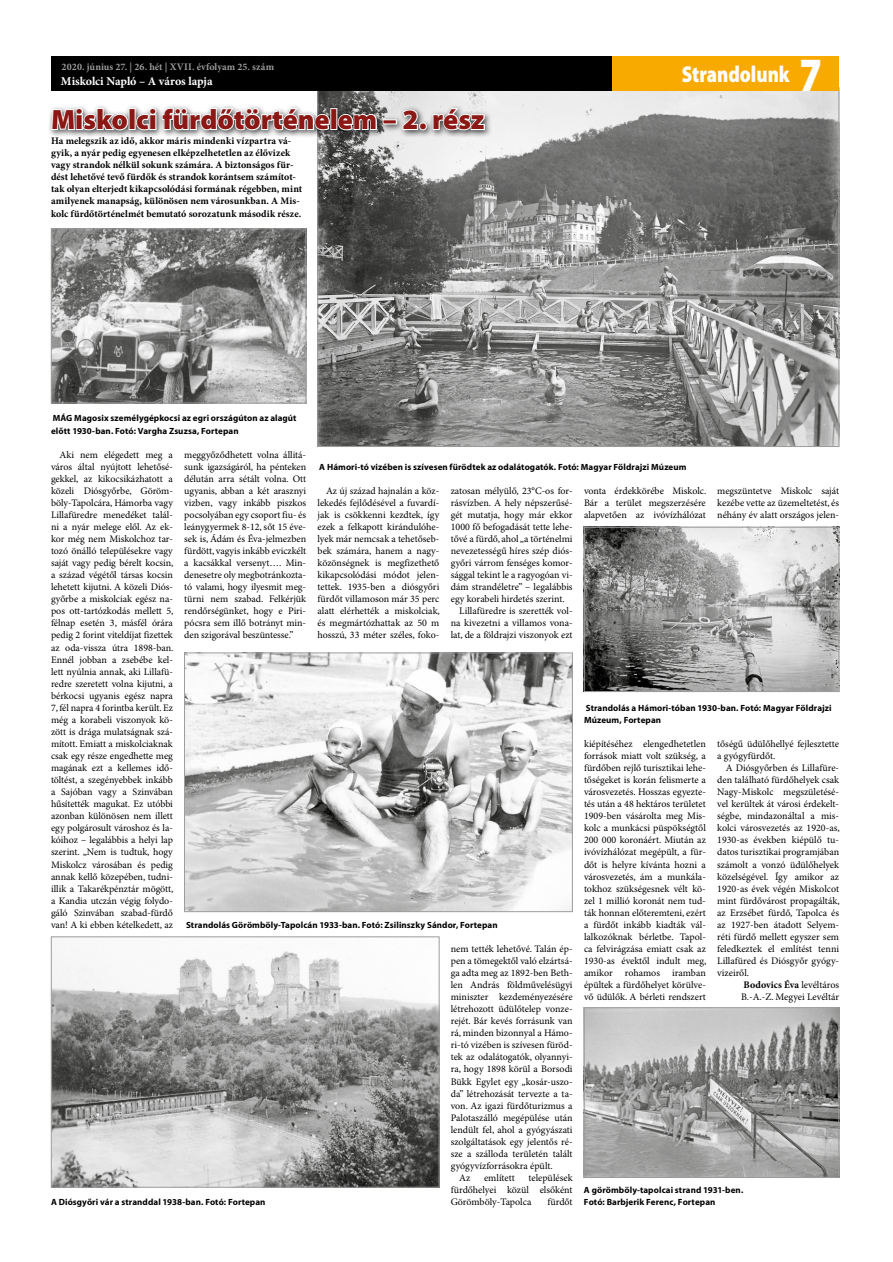
<style>
.page{position:relative;width:893px;height:1262px;background:#fff}
.page>*{position:absolute;margin:0;border:0;box-sizing:border-box;transform-origin:0 0}
.t1{font:900 28px "Myriad Pro";letter-spacing:-.005em;color:#8b1815}
.t2{font:900 23px "Myriad Pro";letter-spacing:-.005em;color:#fff;scale:.82 1}
.t3{font:700 12px "Minion Pro";letter-spacing:-.005em;color:#fff}
.t4{font:10px/12.1px "Minion Pro";color:#000;text-align:justify}
.t5{font:700 10px/12.1px "Minion Pro";letter-spacing:.005em;color:#000}
.t6{font:700 10px "Minion Pro";letter-spacing:.01em;color:#9d9d9c}
.t7{font:700 9px/12.1px "Myriad Pro";letter-spacing:.01em;color:#000}
.s1{font-size:48px}
.s2{font-weight:700}
</style>
<div class="page">
<img style="left:53px;top:942px;width:384px;height:243px">
<div style="left:51px;top:936px;width:388px;height:251px;border:1px solid #9d9d9c"></div>
<img style="left:53px;top:231px;width:251px;height:170px">
<div style="left:51px;top:229px;width:255px;height:174px;border:1px solid #9d9d9c"></div>
<img style="left:586px;top:529px;width:251px;height:161px">
<div style="left:584px;top:527px;width:255px;height:165px;border:1px solid #9d9d9c"></div>
<img style="left:586px;top:1009px;width:251px;height:166px">
<div style="left:584px;top:1007px;width:255px;height:170px;border:1px solid #9d9d9c"></div>
<img style="left:186px;top:654px;width:385px;height:255px">
<div style="left:184px;top:652px;width:389px;height:259px;border:1px solid #9d9d9c"></div>
<img style="left:319px;top:91px;width:518px;height:354px">
<div style="left:48px;top:104px;width:445px;height:34px;background:#000;opacity:.75"></div>
<svg style="left:50px;top:107px;width:79px;height:24px"></svg>
<div style="left:129px;top:108px;width:7px;height:22px;border:2px solid #fff"></div>
<svg style="left:135px;top:107px;width:196px;height:25px"></svg>
<div style="left:330px;top:108px;width:7px;height:22px;border:2px solid #fff"></div>
<svg style="left:337px;top:113px;width:41px;height:18px"></svg>
<div style="left:383px;top:119px;width:14px;height:5px;border:2px solid #fff"></div>
<svg style="left:401px;top:108px;width:18px;height:23px"></svg>
<div style="left:419px;top:122px;width:8px;height:8px;border:2px solid #fff;border-radius:50%"></div>
<svg style="left:431px;top:107px;width:55px;height:24px"></svg>
<div style="left:51px;top:57px;width:562px;height:34px;background:#000"></div>
<div style="left:612px;top:57px;width:227px;height:34px;background:#f8aa00"></div>
<p class="t6" style="left:62px;top:61px;width:214px">2020. június 27. | 26. hét | XVII. évfolyam 25. szám</p>
<p class="t3" style="left:61px;top:74px;width:153px">Miskolci Napló – A város lapja</p>
<h1 class="t1" style="left:51px;top:104px;width:435px">Miskolci fürdőtörténelem – 2. rész</h1>
<p class="t5" style="left:51px;top:135px;width:253px">Ha melegszik az idő, akkor máris mindenki vízpartra vá&shy;gyik, a nyár pedig egyenesen elképzelhetetlen az élővizek vagy strandok nélkül sokunk számára. A biztonságos für&shy;dést lehetővé tevő fürdők és strandok korántsem számítot&shy;tak olyan elterjedt kikapcsolódási formának régebben, mint amilyenek manapság, különösen nem városunkban. A Mis&shy;kolc fürdőtörténelmét bemutató sorozatunk második része.</p>
<p class="t7" style="left:51px;top:412px;width:247px">MÁG Magosix személygépkocsi az egri országúton az alagút előtt 1930-ban. Fotó: Vargha Zsuzsa, Fortepan</p>
<h2 class="t2" style="left:682px;top:61px;width:173px">Strandolunk <span class="s1">7</span></h2>
<p class="t4" style="left:51px;top:449px;width:124px;text-indent:8px">Aki nem elégedett meg a város által nyújtott lehetősé&shy;gekkel, az kikocsikázhatott a közeli Diósgyőrbe, Göröm&shy;böly-Tapolcára, Hámorba vagy Lillafüredre menedéket talál&shy;ni a nyár melege elől. Az ek&shy;kor még nem Miskolchoz tar&shy;tozó önálló településekre vagy saját vagy pedig bérelt kocsin, a század végétől társas kocsin lehetett kijutni. A közeli Diós&shy;győrbe a miskolciak egész na&shy;pos ott-tartózkodás mellett 5, félnap esetén 3, másfél órára pedig 2 forint viteldíjat fizettek az oda-vissza útra 1898-ban.<br>Ennél jobban a zsebébe kel&shy;lett nyúlnia annak, aki Lillafü&shy;redre szeretett volna kijutni, a bérkocsi ugyanis egész napra 7, fél napra 4 forintba került. Ez még a korabeli viszonyok kö&shy;zött is drága mulatságnak szá&shy;mított. Emiatt a miskolciaknak csak egy része engedhette meg magának ezt a kellemes idő&shy;töltést, a szegényebbek inkább a Sajóban vagy a Szinvában hűsítették magukat. Ez utóbbi azonban különösen nem illett egy polgárosult városhoz és la&shy;kóihoz – legalábbis a helyi lap szerint. „Nem is tudtuk, hogy Miskolcz városában és pedig annak kellő közepében, tudni&shy;illik a Takarékpénztár mögött, a Kandia utczán végig folydo&shy;gáló Szinvában szabad-fürdő van! A ki ebben kételkedett, az</p>
<p class="t4" style="left:184px;top:449px;width:123px">meggyőződhetett volna állitá&shy;sunk igazságáról, ha pénteken délután arra sétált volna. Ott ugyanis, abban a két arasznyi vizben, vagy inkább piszkos pocsolyában egy csoport fiu- és leánygyermek 8-12, sőt 15 éve&shy;sek is, Ádám és Éva-jelmezben fürdött, vagyis inkább eviczkélt a kacsákkal versenyt…. Min&shy;denesetre oly megbotránkozta&shy;tó valami, hogy ilyesmit meg&shy;türni nem szabad. Felkérjük rendőrségünket, hogy e Piri&shy;pócsra sem illő botrányt min&shy;den szigorával beszüntesse.”</p>
<p class="t7" style="left:319px;top:461px;width:369px">A Hámori-tó vizében is szívesen fürödtek az odalátogatók. Fotó: Magyar Földrajzi Múzeum</p>
<p class="t4" style="left:317px;top:485px;width:124px;text-indent:8px">Az új század hajnalán a köz&shy;lekedés fejlődésével a fuvardí&shy;jak is csökkenni kezdtek, így ezek a felkapott kirándulóhe&shy;lyek már nemcsak a tehetőseb&shy;bek számára, hanem a nagy&shy;közönségnek is megfizethető kikapcsolódási módot jelen&shy;tettek. 1935-ben a diósgyőri fürdőt villamoson már 35 perc alatt elérhették a miskolciak, és megmártózhattak az 50 m hosszú, 33 méter széles, foko-</p>
<p class="t4" style="left:451px;top:485px;width:123px">zatosan mélyülő, 23°C-os for-</p>
<p class="t4" style="left:584px;top:485px;width:124px">vonta érdekkörébe Miskolc.<br>Bár a terület megszerzésére alapvetően az ivóvízhálózat</p>
<p class="t4" style="left:717px;top:485px;width:123px">megszüntetve Miskolc saját kezébe vette az üzemeltetést, és néhány év alatt országos jelen-</p>
<p class="t4" style="left:451px;top:497px;width:123px">rásvízben. A hely népszerűsé-</p>
<p class="t4" style="left:451px;top:509px;width:123px">gét mutatja, hogy már ekkor</p>
<p class="t4" style="left:451px;top:521px;width:123px">1000 fő befogadását tette lehe-</p>
<p class="t4" style="left:451px;top:533px;width:123px">tővé a fürdő, ahol „a történelmi</p>
<p class="t4" style="left:451px;top:545px;width:123px">nevezetességű híres szép diós-</p>
<p class="t4" style="left:451px;top:557px;width:123px">győri várrom fenséges komor-</p>
<p class="t4" style="left:451px;top:569px;width:123px">sággal tekint le a ragyogóan vi-</p>
<p class="t4" style="left:451px;top:581px;width:123px">dám strandéletre” – legalábbis</p>
<p class="t4" style="left:451px;top:593px;width:116px">egy korabeli hirdetés szerint.</p>
<p class="t4" style="left:459px;top:605px;width:115px">Lillafüredre is szerették vol-</p>
<p class="t4" style="left:451px;top:617px;width:123px">na kivezetni a villamos vona-</p>
<p class="t4" style="left:451px;top:629px;width:123px">lat, de a földrajzi viszonyok ezt</p>
<p class="t7" style="left:584px;top:702px;width:249px">Strandolás a Hámori-tóban 1930-ban. Fotó: Magyar Földrajzi<br>Múzeum, Fortepan</p>
<p class="t4" style="left:584px;top:738px;width:124px">kiépítéséhez elengedhetetlen források miatt volt szükség, a fürdőben rejlő turisztikai lehe&shy;tőségeket is korán felismerte a városvezetés. Hosszas egyezte&shy;tés után a 48 hektáros területet 1909-ben vásárolta meg Mis&shy;kolc a munkácsi püspökségtől 200 000 koronáért. Miután az ivóvízhálózat megépült, a für&shy;dőt is helyre kívánta hozni a városvezetés, ám a munkála&shy;tokhoz szükségesnek vélt kö&shy;zel 1 millió koronát nem tud&shy;ták honnan előteremteni, ezért a fürdőt inkább kiadták vál&shy;lalkozóknak bérletbe. Tapol&shy;ca felvirágzása emiatt csak az 1930-as évektől indult meg, amikor rohamos iramban épültek a fürdőhelyet körülve&shy;vő üdülők. A bérleti rendszert</p>
<p class="t4" style="left:717px;top:738px;width:123px">tőségű üdülőhellyé fejlesztette a gyógyfürdőt.</p>
<p class="t4" style="left:717px;top:762px;width:124px;text-indent:8px">A Diósgyőrben és Lillafüre&shy;den található fürdőhelyek csak Nagy-Miskolc megszületésé&shy;vel kerültek át városi érdekelt&shy;ségbe, mindazonáltal a mis&shy;kolci városvezetés az 1920-as, 1930-as években kiépülő tu&shy;datos turisztikai programjában számolt a vonzó üdülőhelyek közelségével. Így amikor az 1920-as évek végén Miskolcot mint fürdővárost propagálták, az Erzsébet fürdő, Tapolca és az 1927-ben átadott Selyem&shy;réti fürdő mellett egyszer sem feledkeztek el említést tenni Lillafüred és Diósgyőr gyógy&shy;vizeiről.</p>
<p class="t4" style="left:741px;top:979px;width:99px"><span class="s2">Bodovics Éva</span> levéltáros<br>B.-A.-Z. Megyei Levéltár</p>
<p class="t7" style="left:186px;top:918px;width:313px">Strandolás Görömböly-Tapolcán 1933-ban. Fotó: Zsilinszky Sándor, Fortepan</p>
<p class="t4" style="left:451px;top:943px;width:123px">nem tették lehetővé. Talán ép-</p>
<p class="t4" style="left:451px;top:955px;width:123px">pen a tömegektől való elzártsá-</p>
<p class="t4" style="left:451px;top:967px;width:123px">ga adta meg az 1892-ben Beth-</p>
<p class="t4" style="left:451px;top:979px;width:123px">len András földművelésügyi</p>
<p class="t4" style="left:451px;top:991px;width:123px">miniszter kezdeményezésére</p>
<p class="t4" style="left:451px;top:1003px;width:123px">létrehozott üdülőtelep vonze-</p>
<p class="t4" style="left:451px;top:1015px;width:123px">rejét. Bár kevés forrásunk van</p>
<p class="t4" style="left:451px;top:1027px;width:123px">rá, minden bizonnyal a Hámo-</p>
<p class="t4" style="left:451px;top:1039px;width:123px">ri-tó vizében is szívesen füröd-</p>
<p class="t4" style="left:451px;top:1051px;width:123px">tek az odalátogatók, olyannyi-</p>
<p class="t4" style="left:451px;top:1063px;width:123px">ra, hogy 1898 körül a Borsodi</p>
<p class="t4" style="left:451px;top:1075px;width:123px">Bükk Egylet egy „kosár-uszo-</p>
<p class="t4" style="left:451px;top:1087px;width:123px">da” létrehozását tervezte a ta-</p>
<p class="t4" style="left:451px;top:1099px;width:123px">von. Az igazi fürdőturizmus a</p>
<p class="t4" style="left:451px;top:1111px;width:123px">Palotaszálló megépülése után</p>
<p class="t4" style="left:451px;top:1123px;width:123px">lendült fel, ahol a gyógyászati</p>
<p class="t4" style="left:451px;top:1135px;width:123px">szolgáltatások egy jelentős ré-</p>
<p class="t4" style="left:451px;top:1148px;width:123px">sze a szálloda területén talált</p>
<p class="t4" style="left:451px;top:1160px;width:104px">gyógyvízforrásokra épült.</p>
<p class="t4" style="left:459px;top:1172px;width:13px">Az</p>
<p class="t4" style="left:484px;top:1172px;width:32px">említett</p>
<p class="t4" style="left:451px;top:1172px;width:123px;text-indent:78px">települések fürdőhelyei közül elsőként Görömböly-Tapolca</p>
<p class="t7" style="left:584px;top:1184px;width:161px">A görömböly-tapolcai strand 1931-ben.<br>Fotó: Barbjerik Ferenc, Fortepan</p>
<p class="t4" style="left:547px;top:1196px;width:27px">fürdőt</p>
<p class="t7" style="left:51px;top:1196px;width:216px">A Diósgyőri vár a stranddal 1938-ban. Fotó: Fortepan</p>
</div>
